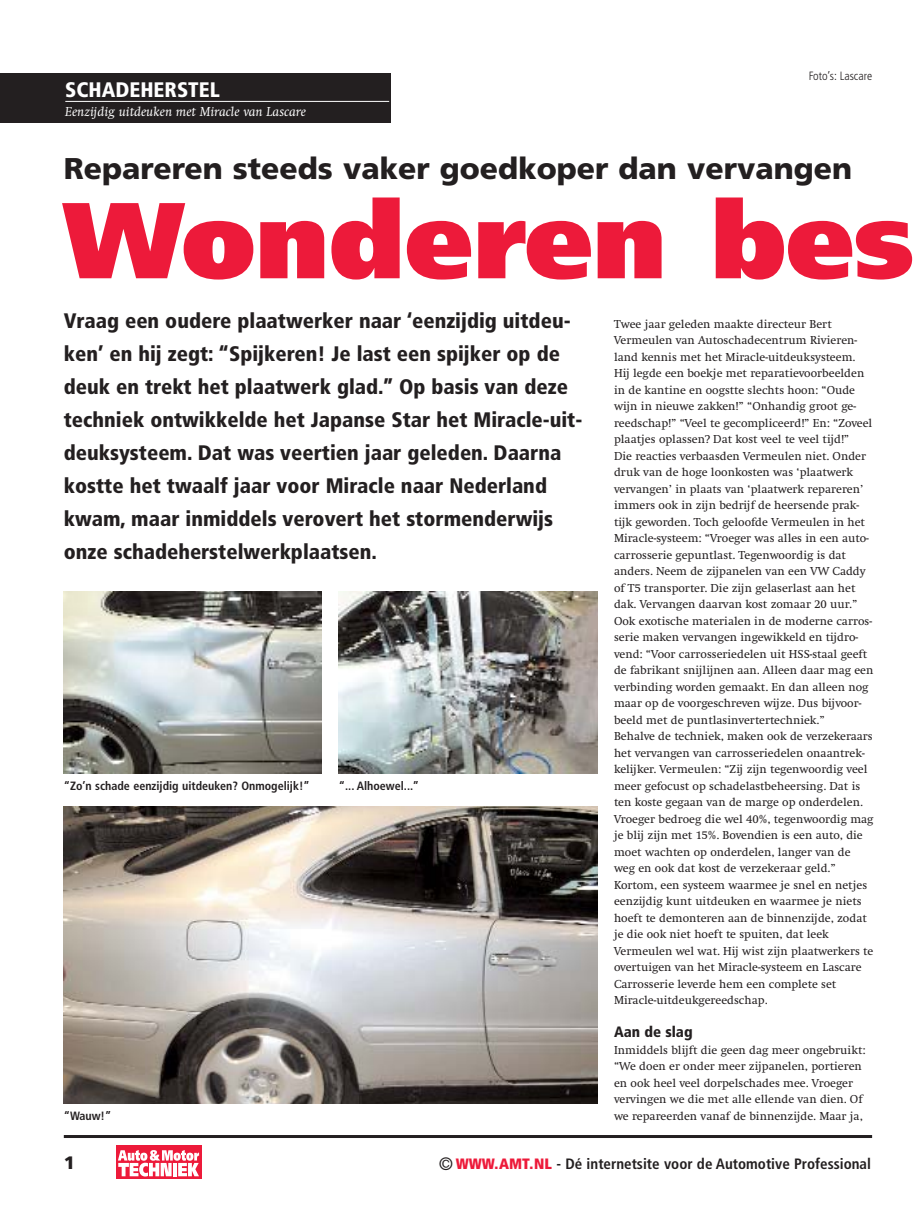
<style>
.page{position:relative;width:914px;height:1212px;background:#fff}
.page>*{position:absolute;margin:0;border:0;box-sizing:border-box;transform-origin:0 0}
.t1{font:900 107.7px "Frutiger";color:#ed1a3a}
.t2{font:900 30px "Frutiger";color:#231f20}
.t3{font:900 condensed 21px/33px "Frutiger";color:#231f20}
.t4{font:900 condensed 21px "Frutiger";color:#fff}
.t5{font:900 18px "Frutiger";color:#231f20}
.t6{font:700 condensed 15px "Frutiger";color:#231f20}
.t7{font:900 condensed 15px "Frutiger";color:#231f20}
.t8{font:italic 13.5px "Swift";color:#fff}
.t9{font:12px/16.5px "Swift";color:#231f20}
.t10{font:700 condensed 12px "Frutiger";color:#231f20}
.t11{font:300 condensed 12px "Frutiger";color:#231f20}
.s1{font-weight:400;font-size:18px}
.s2{font-weight:900;color:#ed1a3a}
</style>
<div class="page">
<hr style="left:64px;top:1135px;width:808px;height:3px;background:#231f20">
<div style="left:0;top:73px;width:390px;height:49px;background:#231f20"></div>
<hr style="left:65px;top:101px;width:324px;height:1px;background:#fff">
<img style="left:64px;top:592px;width:258px;height:181px">
<img style="left:339px;top:592px;width:258px;height:181px">
<img style="left:64px;top:806px;width:533px;height:297px">
<div style="left:116px;top:1146px;width:85px;height:33px;background:#ed1a3a"></div>
<svg style="left:118px;top:1150px;width:81px;height:27px"></svg>
<p class="t11" style="left:808px;top:71px;width:65px">Foto’s: Lascare</p>
<h3 class="t4" style="left:65px;top:81px;width:156px">SCHADEHERSTEL</h3>
<p class="t8" style="left:65px;top:107px;width:242px">Eenzijdig uitdeuken met Miracle van Lascare</p>
<h2 class="t2" style="left:64px;top:157px;width:789px">Repareren steeds vaker goedkoper dan vervangen</h2>
<h1 class="t1" style="left:64px;top:198px;width:851px">Wonderen bes</h1>
<p class="t3" style="left:64px;top:306px;width:520px">Vraag een oudere plaatwerker naar ‘eenzijdig uitdeu&shy;ken’ en hij zegt: “Spijkeren! Je last een spijker op de deuk en trekt het plaatwerk glad.” Op basis van deze techniek ontwikkelde het Japanse Star het Miracle-uit&shy;deuksysteem. Dat was veertien jaar geleden. Daarna kostte het twaalf jaar voor Miracle naar Nederland kwam, maar inmiddels verovert het stormenderwijs onze schadeherstelwerkplaatsen.</p>
<p class="t10" style="left:64px;top:781px;width:247px">“Zo’n schade eenzijdig uitdeuken? Onmogelijk!”</p>
<p class="t10" style="left:339px;top:781px;width:82px">“... Alhoewel...”</p>
<p class="t10" style="left:64px;top:1111px;width:49px">“Wauw!”</p>
<p class="t9" style="left:614px;top:317px;width:261px">Twee jaar geleden maakte directeur Bert Vermeulen van Autoschadecentrum Rivieren&shy;land kennis met het Miracle-uitdeuksysteem.<br>Hij legde een boekje met reparatievoorbeelden in de kantine en oogstte slechts hoon: “Oude wijn in nieuwe zakken!” “Onhandig groot ge&shy;reedschap!” “Veel te gecompliceerd!” En: “Zoveel plaatjes oplassen? Dat kost veel te veel tijd!”<br>Die reacties verbaasden Vermeulen niet. Onder druk van de hoge loonkosten was ‘plaatwerk vervangen’ in plaats van ‘plaatwerk repareren’ immers ook in zijn bedrijf de heersende prak&shy;tijk geworden. Toch geloofde Vermeulen in het Miracle-systeem: “Vroeger was alles in een auto&shy;carrosserie gepuntlast. Tegenwoordig is dat anders. Neem de zijpanelen van een VW Caddy of T5 transporter. Die zijn gelaserlast aan het dak. Vervangen daarvan kost zomaar 20 uur.” Ook exotische materialen in de moderne carros&shy;serie maken vervangen ingewikkeld en tijdro&shy;vend: “Voor carrosseriedelen uit HSS-staal geeft de fabrikant snijlijnen aan. Alleen daar mag een verbinding worden gemaakt. En dan alleen nog maar op de voorgeschreven wijze. Dus bijvoor&shy;beeld met de puntlasinvertertechniek.”<br>Behalve de techniek, maken ook de verzekeraars het vervangen van carrosseriedelen onaantrek&shy;kelijker. Vermeulen: “Zij zijn tegenwoordig veel meer gefocust op schadelastbeheersing. Dat is ten koste gegaan van de marge op onderdelen.<br>Vroeger bedroeg die wel 40%, tegenwoordig mag je blij zijn met 15%. Bovendien is een auto, die moet wachten op onderdelen, langer van de weg en ook dat kost de verzekeraar geld.” Kortom, een systeem waarmee je snel en netjes eenzijdig kunt uitdeuken en waarmee je niets hoeft te demonteren aan de binnenzijde, zodat je die ook niet hoeft te spuiten, dat leek Vermeulen wel wat. Hij wist zijn plaatwerkers te overtuigen van het Miracle-systeem en Lascare Carrosserie leverde hem een complete set Miracle-uitdeukgereedschap.</p>
<p class="t7" style="left:614px;top:1026px;width:80px">Aan de slag</p>
<p class="t9" style="left:614px;top:1043px;width:253px">Inmiddels blijft die geen dag meer ongebruikt: “We doen er onder meer zijpanelen, portieren en ook heel veel dorpelschades mee. Vroeger vervingen we die met alle ellende van dien. Of we repareerden vanaf de binnenzijde. Maar ja,</p>
<h3 class="t5" style="left:64px;top:1156px;width:13px">1</h3>
<p class="t6" style="left:439px;top:1158px;width:434px"><span class="s1">©</span> <span class="s2">WWW.AMT.NL</span> - Dé internetsite voor de Automotive Professional</p>
</div>
